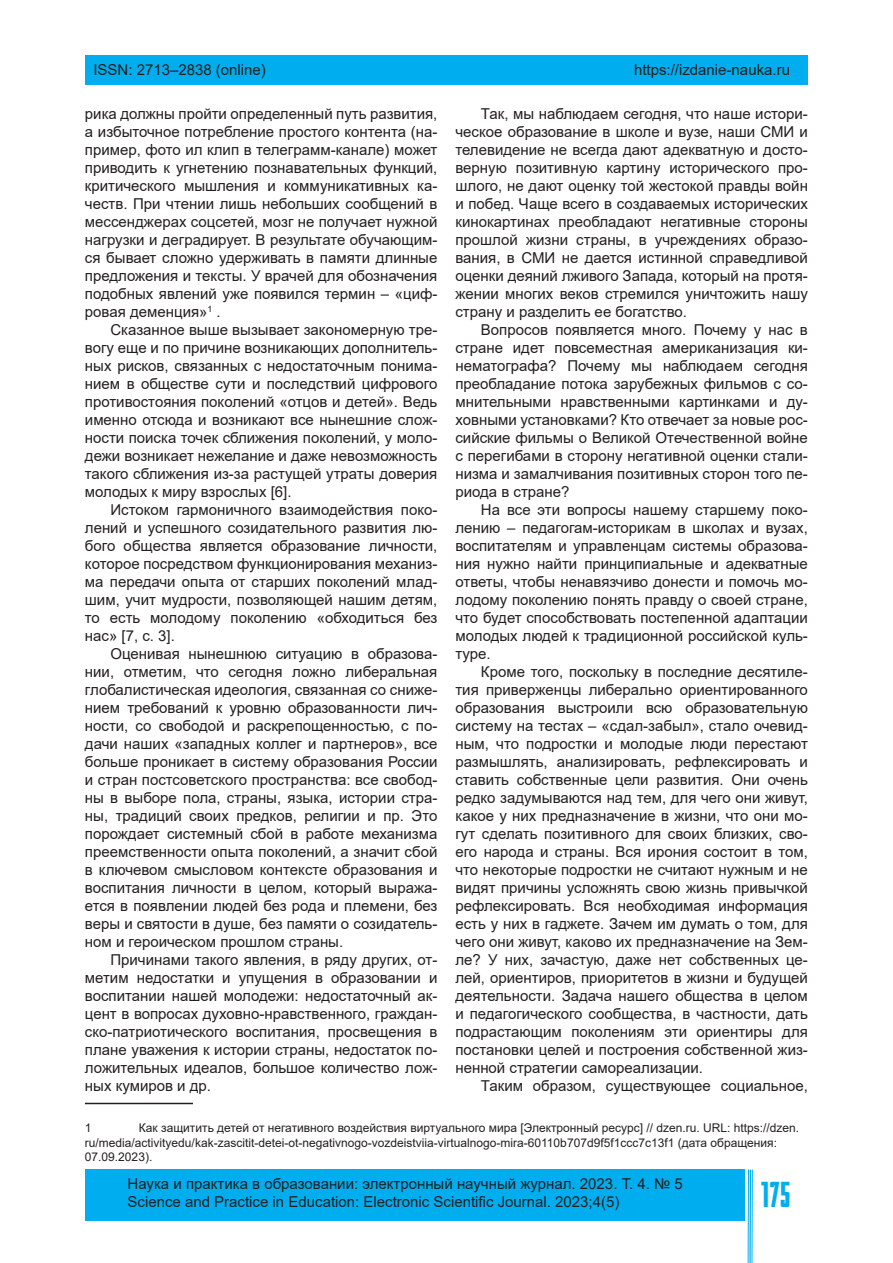
<style>
.page{position:relative;width:893px;height:1263px;background:#fff}
.page>*{position:absolute;margin:0;border:0;box-sizing:border-box;transform-origin:0 0}
.t1{font:36px "Bully";color:#00aeef}
.верхний_колонтитул{font:15px/18px "Arial";color:#231f20;text-align:justify}
.t2{font:12px/14.4px "Arial";color:#231f20}
</style>
<div class="page">
<div style="left:85px;top:55px;width:723px;height:30px;background:#00aeef"></div>
<div style="left:85px;top:1169px;width:659px;height:51px;background:#00aeef"></div>
<hr style="left:748px;top:1169px;width:1px;height:94px;background:#00aeef">
<hr style="left:749px;top:1169px;width:2px;height:94px;background:#00aeef">
<hr style="left:752px;top:1169px;width:1px;height:94px;background:#00aeef">
<hr style="left:85px;top:1103px;width:108px;height:1px;background:#231f20">
<p class="верхний_колонтитул" style="left:93px;top:60px;width:174px">ISSN: 2713–2838 (online)</p>
<p class="верхний_колонтитул" style="left:634px;top:60px;width:157px">https://izdanie-nauka.ru</p>
<p class="верхний_колонтитул" style="left:455px;top:105px;width:354px;text-indent:26px">Так, мы наблюдаем сегодня, что наше истори&shy;ческое образование в школе и вузе, наши СМИ и телевидение не всегда дают адекватную и досто&shy;верную позитивную картину исторического про&shy;шлого, не дают оценку той жестокой правды войн и побед. Чаще всего в создаваемых исторических кинокартинах преобладают негативные стороны прошлой жизни страны, в учреждениях образо&shy;вания, в СМИ не дается истинной справедливой оценки деяний лживого Запада, который на протя&shy;жении многих веков стремился уничтожить нашу страну и разделить ее богатство.</p>
<p class="верхний_колонтитул" style="left:455px;top:321px;width:354px;text-indent:26px">Вопросов появляется много. Почему у нас в стране идет повсеместная американизация ки&shy;нематографа? Почему мы наблюдаем сегодня преобладание потока зарубежных фильмов с со&shy;мнительными нравственными картинками и ду&shy;ховными установками? Кто отвечает за новые рос&shy;сийские фильмы о Великой Отечественной войне с перегибами в сторону негативной оценки стали&shy;низма и замалчивания позитивных сторон того пе&shy;риода в стране?</p>
<p class="верхний_колонтитул" style="left:455px;top:501px;width:354px;text-indent:26px">На все эти вопросы нашему старшему поко&shy;лению – педагогам-историкам в школах и вузах, воспитателям и управленцам системы образова&shy;ния нужно найти принципиальные и адекватные ответы, чтобы ненавязчиво донести и помочь мо&shy;лодому поколению понять правду о своей стране, что будет способствовать постепенной адаптации молодых людей к традиционной российской куль&shy;туре.</p>
<p class="верхний_колонтитул" style="left:455px;top:663px;width:354px;text-indent:26px">Кроме того, поскольку в последние десятиле&shy;тия приверженцы либерально ориентированного образования выстроили всю образовательную систему на тестах – «сдал-забыл», стало очевид&shy;ным, что подростки и молодые люди перестают размышлять, анализировать, рефлексировать и ставить собственные цели развития. Они очень редко задумываются над тем, для чего они живут, какое у них предназначение в жизни, что они мо&shy;гут сделать позитивного для своих близких, сво&shy;его народа и страны. Вся ирония состоит в том, что некоторые подростки не считают нужным и не видят причины усложнять свою жизнь привычкой рефлексировать. Вся необходимая информация есть у них в гаджете. Зачем им думать о том, для чего они живут, каково их предназначение на Зем&shy;ле? У них, зачастую, даже нет собственных це&shy;лей, ориентиров, приоритетов в жизни и будущей деятельности. Задача нашего общества в целом и педагогического сообщества, в частности, дать подрастающим поколениям эти ориентиры для постановки целей и построения собственной жиз&shy;ненной стратегии самореализации.</p>
<p class="верхний_колонтитул" style="left:481px;top:1077px;width:328px">Таким образом, существующее социальное,</p>
<p class="верхний_колонтитул" style="left:85px;top:105px;width:354px">рика должны пройти определенный путь развития, а избыточное потребление простого контента (на&shy;пример, фото ил клип в телеграмм-канале) может приводить к угнетению познавательных функций, критического мышления и коммуникативных ка&shy;честв. При чтении лишь небольших сообщений в мессенджерах соцсетей, мозг не получает нужной нагрузки и деградирует. В результате обучающим&shy;ся бывает сложно удерживать в памяти длинные предложения и тексты. У врачей для обозначения подобных явлений уже появился термин – «циф&shy;ровая деменция»<sup>1</sup> .</p>
<p class="верхний_колонтитул" style="left:85px;top:321px;width:354px;text-indent:26px">Сказанное выше вызывает закономерную тре&shy;вогу еще и по причине возникающих дополнитель&shy;ных рисков, связанных с недостаточным понима&shy;нием в обществе сути и последствий цифрового противостояния поколений «отцов и детей». Ведь именно отсюда и возникают все нынешние слож&shy;ности поиска точек сближения поколений, у моло&shy;дежи возникает нежелание и даже невозможность такого сближения из-за растущей утраты доверия молодых к миру взрослых [6].</p>
<p class="верхний_колонтитул" style="left:85px;top:501px;width:354px;text-indent:26px">Истоком гармоничного взаимодействия поко&shy;лений и успешного созидательного развития лю&shy;бого общества является образование личности, которое посредством функционирования механиз&shy;ма передачи опыта от старших поколений млад&shy;шим, учит мудрости, позволяющей нашим детям, то есть молодому поколению «обходиться без нас» [7, с. 3].</p>
<p class="верхний_колонтитул" style="left:85px;top:645px;width:354px;text-indent:26px">Оценивая нынешнюю ситуацию в образова&shy;нии, отметим, что сегодня ложно либеральная глобалистическая идеология, связанная со сниже&shy;нием требований к уровню образованности лич&shy;ности, со свободой и раскрепощенностью, с по&shy;дачи наших «западных коллег и партнеров», все больше проникает в систему образования России и стран постсоветского пространства: все свобод&shy;ны в выборе пола, страны, языка, истории стра&shy;ны, традиций своих предков, религии и пр. Это порождает системный сбой в работе механизма преемственности опыта поколений, а значит сбой в ключевом смысловом контексте образования и воспитания личности в целом, который выража&shy;ется в появлении людей без рода и племени, без веры и святости в душе, без памяти о созидатель&shy;ном и героическом прошлом страны.</p>
<p class="верхний_колонтитул" style="left:85px;top:951px;width:354px;text-indent:26px">Причинами такого явления, в ряду других, от&shy;метим недостатки и упущения в образовании и воспитании нашей молодежи: недостаточный ак&shy;цент в вопросах духовно-нравственного, граждан&shy;ско-патриотического воспитания, просвещения в плане уважения к истории страны, недостаток по&shy;ложительных идеалов, большое количество лож&shy;ных кумиров и др.</p>
<p class="t2" style="left:85px;top:1121px;width:8px">1</p>
<p class="t2" style="left:85px;top:1121px;width:716px;text-indent:54px">Как защитить детей от негативного воздействия виртуального мира [Электронный ресурс] // dzen.ru. URL: https://dzen. ru/media/activityedu/kak-zascitit-detei-ot-negativnogo-vozdeistviia-virtualnogo-mira-60110b707d9f5f1ccc7c13f1 (дата обращения:<br>07.09.2023).</p>
<p class="верхний_колонтитул" style="left:128px;top:1175px;width:557px">Наука и практика в образовании: электронный научный журнал. 2023. Т. 4. № 5</p>
<p class="верхний_колонтитул" style="left:128px;top:1193px;width:493px">Science and Practice in Education: Electronic Scientific Journal. 2023;4(5)</p>
<p class="t1" style="left:762px;top:1174px;width:30px">175</p>
</div>
